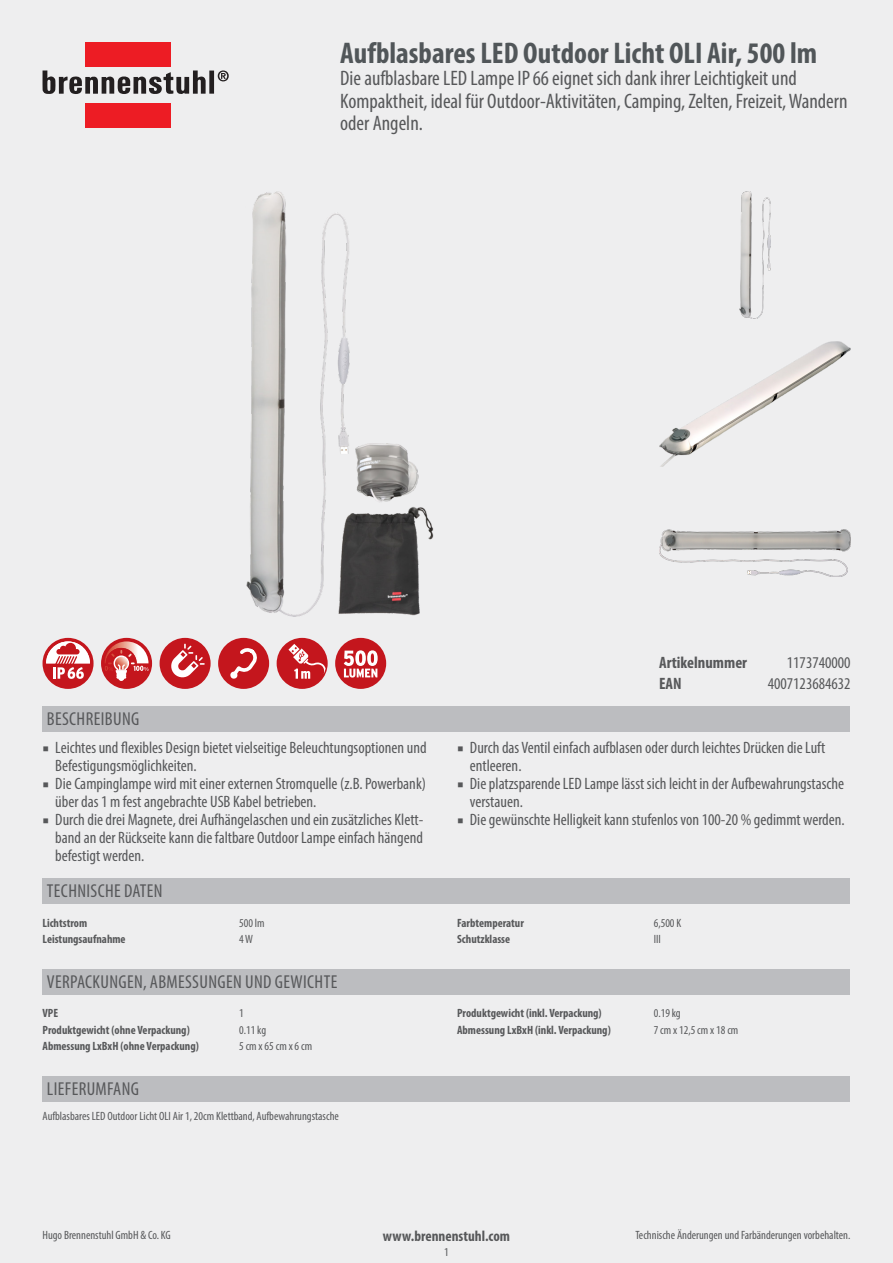
<style>
.page{position:relative;width:893px;height:1263px;background:#eeeeef}
.page>*{position:absolute;margin:0;border:0;box-sizing:border-box;transform-origin:0 0}
.t1{font:700 condensed 30px "Myriad Pro";color:#515659}
.subtitle{font:condensed 21px/22.5px "Myriad Pro";color:#57585a}
.table_headline{font:condensed 18.75px "Myriad Pro";letter-spacing:.02em;color:#57585a}
.header_value{font:condensed 16.5px/18px "Myriad Pro";color:#57585a}
.header_key{font:700 condensed 16.5px "Myriad Pro";color:#57585a}
.footer_middle{font:700 condensed 15px "Myriad Pro";color:#57585a}
.techdata_key{font:700 condensed 12px "Myriad Pro";color:#57585a}
.scope_of_delivery{font:condensed 12px "Myriad Pro";color:#57585a}
.techdata_value{font:condensed 12px "Myriad Pro";color:#57585a}
.footer_right{font:condensed 12px "Myriad Pro";color:#57585a}
.footer_left{font:condensed 12px "Myriad Pro";color:#57585a}
.pageno{font:condensed 12px "Myriad Pro";color:#57585a}
.s1{font-family:"Minion Pro";font-stretch:normal}
</style>
<div class="page">
<img style="left:246px;top:191px;width:188px;height:426px">
<div style="left:85px;top:43px;width:86px;height:24px;background:#ed1c24"></div>
<div style="left:85px;top:103px;width:86px;height:25px;background:#ed1c24"></div>
<div style="left:209px;top:71px;width:5px;height:23px;background:#231f20"></div>
<svg style="left:43px;top:70px;width:163px;height:24px"></svg>
<svg style="left:218px;top:70px;width:11px;height:11px"></svg>
<img style="left:739px;top:191px;width:31px;height:128px">
<img style="left:659px;top:341px;width:191px;height:126px">
<img style="left:659px;top:529px;width:191px;height:47px">
<div style="left:43px;top:638px;width:51px;height:51px;background:#c4161d;border-radius:50%"></div>
<svg style="left:46px;top:641px;width:44px;height:38px"></svg>
<div style="left:101px;top:638px;width:51px;height:51px;background:#c4161d;border-radius:50%"></div>
<img style="left:105px;top:641px;width:43px;height:9px">
<div style="left:106px;top:648px;width:31px;height:31px;background:#c4161d;border-radius:50%"></div>
<svg style="left:105px;top:650px;width:44px;height:31px"></svg>
<div style="left:160px;top:638px;width:51px;height:51px;background:#c4161d;border-radius:50%"></div>
<svg style="left:171px;top:644px;width:34px;height:34px"></svg>
<div style="left:218px;top:638px;width:51px;height:51px;background:#c4161d;border-radius:50%"></div>
<svg style="left:230px;top:648px;width:26px;height:31px"></svg>
<div style="left:277px;top:638px;width:51px;height:51px;background:#c4161d;border-radius:50%"></div>
<svg style="left:288px;top:644px;width:38px;height:35px"></svg>
<div style="left:335px;top:638px;width:51px;height:51px;background:#c4161d;border-radius:50%"></div>
<svg style="left:344px;top:650px;width:34px;height:28px"></svg>
<div style="left:43px;top:706px;width:807px;height:25px;background:#bcbdc0"></div>
<div style="left:43px;top:878px;width:807px;height:26px;background:#bcbdc0"></div>
<div style="left:43px;top:969px;width:807px;height:25px;background:#bcbdc0"></div>
<div style="left:43px;top:1076px;width:807px;height:25px;background:#bcbdc0"></div>
<p class="t1" style="left:340px;top:34px;width:478px">Aufblasbares LED Outdoor Licht OLI Air, 500 lm</p>
<p class="subtitle" style="left:340px;top:67px;width:509px">Die aufblasbare LED Lampe IP66 eignet sich dank ihrer Leichtigkeit und<br>Kompaktheit, ideal für Outdoor-Aktivitäten, Camping, Zelten, Freizeit, Wandern oder Angeln.</p>
<p class="table_headline" style="left:47px;top:707px;width:94px">BESCHREIBUNG</p>
<p class="header_value" style="left:55px;top:738px;width:373px;text-indent:-13px"><span class="s1">■</span> Leichtes und flexibles Design bietet vielseitige Beleuchtungsoptionen und<br>Befestigungsmöglichkeiten.</p>
<p class="header_value" style="left:55px;top:774px;width:372px;text-indent:-13px"><span class="s1">■</span> Die Campinglampe wird mit einer externen Stromquelle (z.B. Powerbank) über das 1 m fest angebrachte USB Kabel betrieben.</p>
<p class="header_value" style="left:55px;top:810px;width:370px;text-align:justify;text-indent:-13px"><span class="s1">■</span> Durch die drei Magnete, drei Aufhängelaschen und ein zusätzliches Klett&shy;band an der Rückseite kann die faltbare Outdoor Lampe einfach hängend befestigt werden.</p>
<p class="table_headline" style="left:47px;top:880px;width:117px">TECHNISCHE DATEN</p>
<p class="techdata_key" style="left:43px;top:915px;width:46px">Lichtstrom</p>
<p class="techdata_value" style="left:239px;top:915px;width:27px">500 lm</p>
<p class="techdata_key" style="left:43px;top:932px;width:85px">Leistungsaufnahme</p>
<p class="techdata_value" style="left:239px;top:932px;width:15px">4 W</p>
<p class="table_headline" style="left:47px;top:970px;width:292px">VERPACKUNGEN, ABMESSUNGEN UND GEWICHTE</p>
<p class="techdata_key" style="left:43px;top:1006px;width:17px">VPE</p>
<p class="techdata_value" style="left:239px;top:1006px;width:6px">1</p>
<p class="techdata_key" style="left:43px;top:1022px;width:149px">Produktgewicht (ohne Verpackung)</p>
<p class="techdata_value" style="left:239px;top:1023px;width:28px">0.11 kg</p>
<p class="techdata_key" style="left:43px;top:1039px;width:158px">Abmessung LxBxH (ohne Verpackung)</p>
<p class="techdata_value" style="left:239px;top:1039px;width:75px">5 cm x 65 cm x 6 cm</p>
<p class="table_headline" style="left:47px;top:1077px;width:94px">LIEFERUMFANG</p>
<p class="scope_of_delivery" style="left:43px;top:1109px;width:298px">Aufblasbares LED Outdoor Licht OLI Air 1, 20cm Klettband, Aufbewahrungstasche</p>
<p class="header_key" style="left:659px;top:652px;width:89px">Artikelnummer</p>
<p class="header_value" style="left:787px;top:653px;width:65px">1173740000</p>
<p class="header_key" style="left:659px;top:673px;width:24px">EAN</p>
<p class="header_value" style="left:768px;top:674px;width:84px">4007123684632</p>
<p class="header_value" style="left:470px;top:738px;width:357px;text-indent:-13px"><span class="s1">■</span> Durch das Ventil einfach aufblasen oder durch leichtes Drücken die Luft entleeren.</p>
<p class="header_value" style="left:470px;top:774px;width:376px;text-indent:-13px"><span class="s1">■</span> Die platzsparende LED Lampe lässt sich leicht in der Aufbewahrungstasche verstauen.</p>
<p class="header_value" style="left:457px;top:810px;width:389px"><span class="s1">■</span> Die gewünschte Helligkeit kann stufenlos von 100-20 % gedimmt werden.</p>
<p class="techdata_key" style="left:457px;top:915px;width:68px">Farbtemperatur</p>
<p class="techdata_value" style="left:654px;top:915px;width:29px">6,500 K</p>
<p class="techdata_key" style="left:457px;top:932px;width:55px">Schutzklasse</p>
<p class="techdata_value" style="left:654px;top:932px;width:9px">III</p>
<p class="techdata_key" style="left:457px;top:1006px;width:146px">Produktgewicht (inkl. Verpackung)</p>
<p class="techdata_value" style="left:654px;top:1006px;width:28px">0.19 kg</p>
<p class="techdata_key" style="left:457px;top:1022px;width:155px">Abmessung LxBxH (inkl. Verpackung)</p>
<p class="techdata_value" style="left:654px;top:1023px;width:86px">7 cm x 12,5 cm x 18 cm</p>
<p class="footer_left" style="left:43px;top:1228px;width:130px">Hugo Brennenstuhl GmbH &amp; Co. KG</p>
<p class="footer_right" style="left:635px;top:1228px;width:216px">Technische Änderungen und Farbänderungen vorbehalten.</p>
<p class="footer_middle" style="left:383px;top:1227px;width:129px">www.brennenstuhl.com</p>
<p class="pageno" style="left:444px;top:1245px;width:6px">1</p>
</div>
